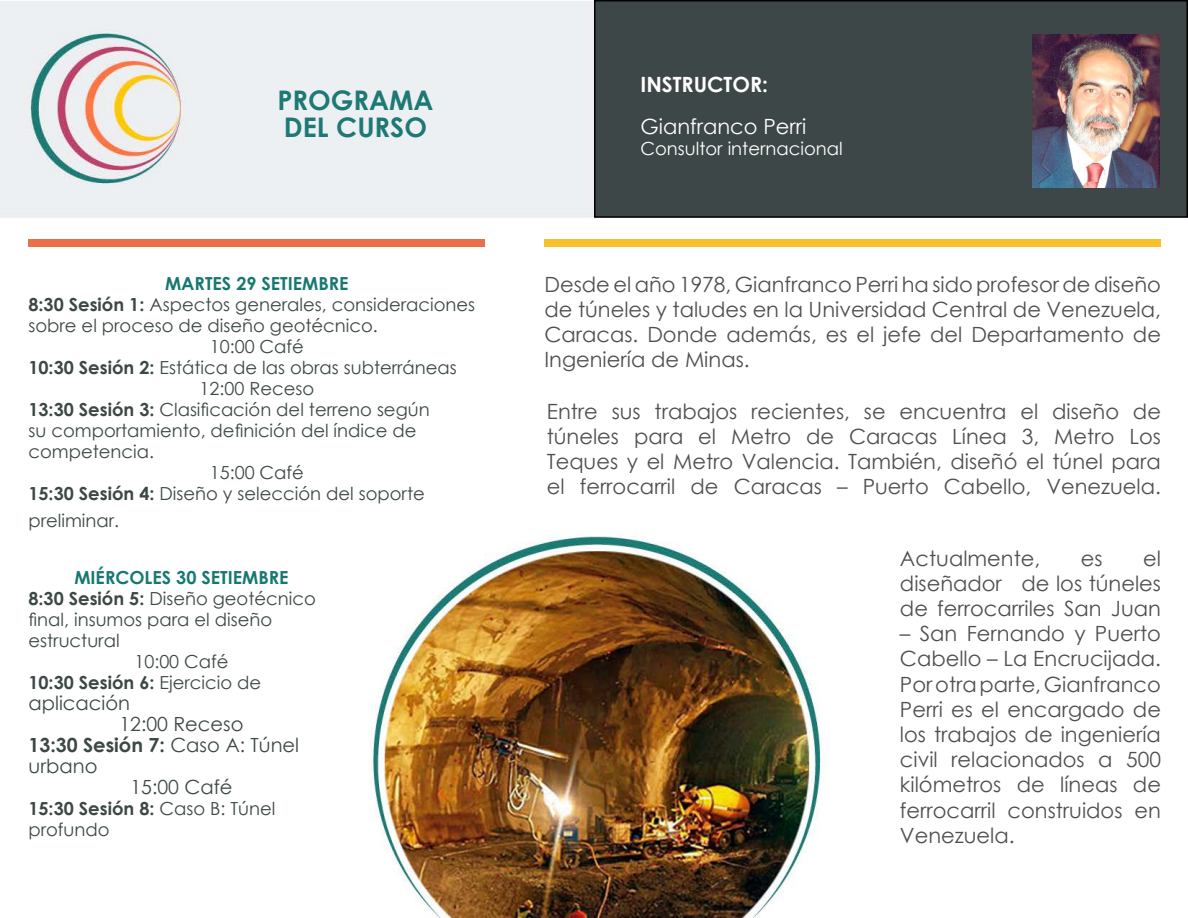
<style>
.page{position:relative;width:1188px;height:918px;background:#fff}
.page>*{position:absolute;margin:0;border:0;box-sizing:border-box;transform-origin:0 0}
.t1{font:700 27px/27px "Century Gothic";color:#1e7873}
.t2{font:21px/25.2px "Century Gothic";color:#4f4e50;text-align:justify}
.t3{font:21px "Century Gothic";color:#fff}
.t4{font:700 21px "Century Gothic";color:#fff}
.t5{font:19.5px "Century Gothic";color:#3c4846}
.t6{font:700 19.5px "Century Gothic";color:#3c4846}
.t7{font:18px/21px "Century Gothic";color:#3c4846}
.t8{font:700 18px "Century Gothic";color:#167871}
.t9{font:700 18px "Century Gothic";color:#3c4846}
.t10{font:18px "Century Gothic";color:#fff}
.s1{font-weight:700}
.s2{font-weight:400}
</style>
<div class="page">
<img style="left:0;top:0;width:824px;height:917px">
<div style="left:28px;top:239px;width:457px;height:8px;background:#e97048"></div>
<div style="left:544px;top:239px;width:617px;height:8px;background:#f8c02a"></div>
<div style="left:595px;top:1px;width:592px;height:216px;background:#3e4747"></div>
<div style="left:594px;top:0;width:594px;height:218px;border:2px solid #000"></div>
<img style="left:1033px;top:35px;width:127px;height:152px">
<p class="t1" style="left:277px;top:86px;width:158px">PROGRAMA<br>DEL CURSO</p>
<p class="t8" style="left:165px;top:269px;width:185px">MARTES 29 SETIEMBRE</p>
<p class="t7" style="left:28px;top:293px;width:448px"><span class="s1">8:30 Sesión 1:</span> Aspectos generales, consideraciones</p>
<p class="t7" style="left:28px;top:314px;width:351px">sobre el proceso de diseño geotécnico.</p>
<p class="t7" style="left:210px;top:335px;width:96px">10:00 Café</p>
<p class="t7" style="left:28px;top:356px;width:430px"><span class="s1">10:30 Sesión 2:</span> Estática de las obras subterráneas</p>
<p class="t7" style="left:200px;top:377px;width:116px">12:00 Receso</p>
<p class="t7" style="left:28px;top:398px;width:403px"><span class="s1">13:30 Sesión 3:</span> Clasificación del terreno según</p>
<p class="t7" style="left:28px;top:419px;width:390px">su comportamiento, definición del índice de</p>
<p class="t7" style="left:28px;top:440px;width:127px">competencia.</p>
<p class="t7" style="left:210px;top:461px;width:96px">15:00 Café</p>
<p class="t7" style="left:28px;top:482px;width:398px"><span class="s1">15:30 Sesión 4:</span> Diseño y selección del soporte</p>
<p class="t7" style="left:28px;top:509px;width:92px">preliminar.</p>
<p class="t8" style="left:74px;top:564px;width:216px">MIÉRCOLES 30 SETIEMBRE</p>
<p class="t7" style="left:28px;top:588px;width:289px"><span class="s1">8:30 Sesión 5:</span> Diseño geotécnico</p>
<p class="t7" style="left:28px;top:609px;width:245px">final, insumos para el diseño</p>
<p class="t7" style="left:28px;top:630px;width:93px">estructural</p>
<p class="t7" style="left:134px;top:651px;width:96px">10:00 Café</p>
<p class="t9" style="left:28px;top:669px;width:234px">10:30 Sesión 6: <span class="s2">Ejercicio de</span></p>
<p class="t5" style="left:28px;top:689px;width:103px">aplicación</p>
<p class="t5" style="left:119px;top:710px;width:126px">12:00 Receso</p>
<p class="t6" style="left:28px;top:730px;width:272px">13:30 Sesión 7: <span class="s2">Caso A: Túnel</span></p>
<p class="t5" style="left:28px;top:752px;width:71px">urbano</p>
<p class="t5" style="left:131px;top:773px;width:103px">15:00 Café</p>
<p class="t7" style="left:28px;top:798px;width:248px"><span class="s1">15:30 Sesión 8:</span> Caso B: Túnel profundo</p>
<p class="t4" style="left:640px;top:68px;width:129px">INSTRUCTOR:</p>
<p class="t3" style="left:640px;top:112px;width:167px">Gianfranco Perri</p>
<p class="t10" style="left:640px;top:136px;width:204px">Consultor internacional</p>
<p class="t2" style="left:544px;top:271px;width:618px">Desde el año 1978, Gianfranco Perri ha sido profesor de diseño de túneles y taludes en la Universidad Central de Venezuela, Caracas. Donde además, es el jefe del Departamento de Ingeniería de Minas.</p>
<p class="t2" style="left:547px;top:398px;width:616px">Entre sus trabajos recientes, se encuentra el diseño de túneles para el Metro de Caracas Línea 3, Metro Los Teques y el Metro Valencia. También, diseñó el túnel para el ferrocarril de Caracas – Puerto Cabello, Venezuela.</p>
<p class="t2" style="left:900px;top:545px;width:263px;text-indent:243px">el diseñador de los túneles de ferrocarriles San Juan</p>
<p class="t2" style="left:900px;top:621px;width:263px">– San Fernando y Puerto Cabello – La Encrucijada.<br>Por otra parte, Gianfranco Perri es el encargado de los trabajos de ingeniería civil relacionados a 500 kilómetros de líneas de ferrocarril construidos en Venezuela.</p>
<p class="t2" style="left:900px;top:545px;width:142px">Actualmente,</p>
<p class="t2" style="left:1081px;top:545px;width:23px">es</p>
</div>
